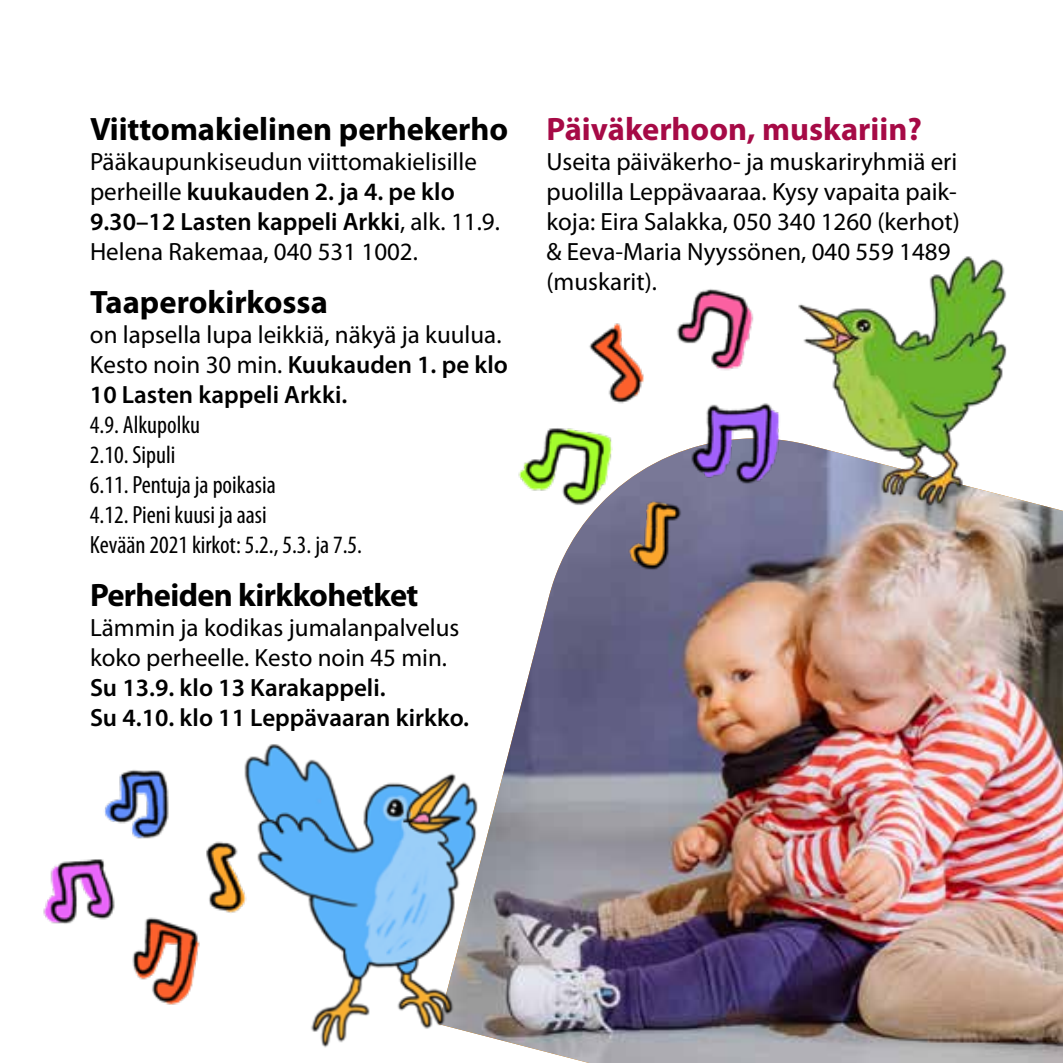
<style>
.page{position:relative;width:1063px;height:1063px;background:#fff}
.page>*{position:absolute;margin:0;border:0;box-sizing:border-box;transform-origin:0 0}
.t1{font:700 32.5px "Myriad Pro";color:#000}
.t2{font:700 32.5px "Myriad Pro";color:#a60a46}
.t3{font:700 32.5px "Myriad Pro";letter-spacing:-.02em;color:#000}
.t4{font:25px/30px "Myriad Pro";color:#000}
.t5{font:condensed 25px/30px "Myriad Pro";color:#000}
.t6{font:600 25px/30px "Myriad Pro";color:#000}
.s1{font-weight:600}
</style>
<div class="page">
<img style="left:517px;top:507px;width:546px;height:556px">
<img style="left:797px;top:256px;width:251px;height:251px">
<img style="left:517px;top:323px;width:280px;height:194px">
<img style="left:43px;top:770px;width:145px;height:235px">
<img style="left:655px;top:289px;width:120px;height:98px">
<img style="left:619px;top:489px;width:96px;height:86px">
<img style="left:188px;top:719px;width:343px;height:344px">
<h1 class="t1" style="left:90px;top:107px;width:420px">Viittomakielinen perhekerho</h1>
<p class="t4" style="left:90px;top:147px;width:411px">Pääkaupunkiseudun viittomakielisille perheille <span class="s1">kuukauden 2. ja 4. pe klo 9.30–12 Lasten kappeli Arkki</span>, alk. 11.9.<br>Helena Rakemaa, 040 531 1002.</p>
<h1 class="t1" style="left:90px;top:281px;width:239px">Taaperokirkossa</h1>
<p class="t4" style="left:90px;top:320px;width:420px">on lapsella lupa leikkiä, näkyä ja kuulua.<br>Kesto noin 30 min. <span class="s1">Kuukauden 1. pe klo<br>10 Lasten kappeli Arkki.</span></p>
<p class="t5" style="left:90px;top:409px;width:274px">4.9. Alkupolku<br>2.10. Sipuli<br>6.11. Pentuja ja poikasia<br>4.12. Pieni kuusi ja aasi<br>Kevään 2021 kirkot: 5.2., 5.3. ja 7.5.</p>
<h1 class="t3" style="left:90px;top:574px;width:330px">Perheiden kirkkohetket</h1>
<p class="t4" style="left:90px;top:613px;width:371px">Lämmin ja kodikas jumalanpalvelus koko perheelle. Kesto noin 45 min.</p>
<p class="t6" style="left:90px;top:672px;width:380px">Su 13.9. klo 13 Karakappeli.<br>Su 4.10. klo 11 Leppävaaran kirkko.</p>
<h1 class="t2" style="left:546px;top:107px;width:377px">Päiväkerhoon, muskariin?</h1>
<p class="t4" style="left:546px;top:147px;width:415px">Useita päiväkerho- ja muskariryhmiä eri puolilla Leppävaaraa. Kysy vapaita paik&shy;koja: Eira Salakka, 050 340 1260 (kerhot) &amp; Eeva-Maria Nyyssönen, 040 559 1489 (muskarit).</p>
</div>
